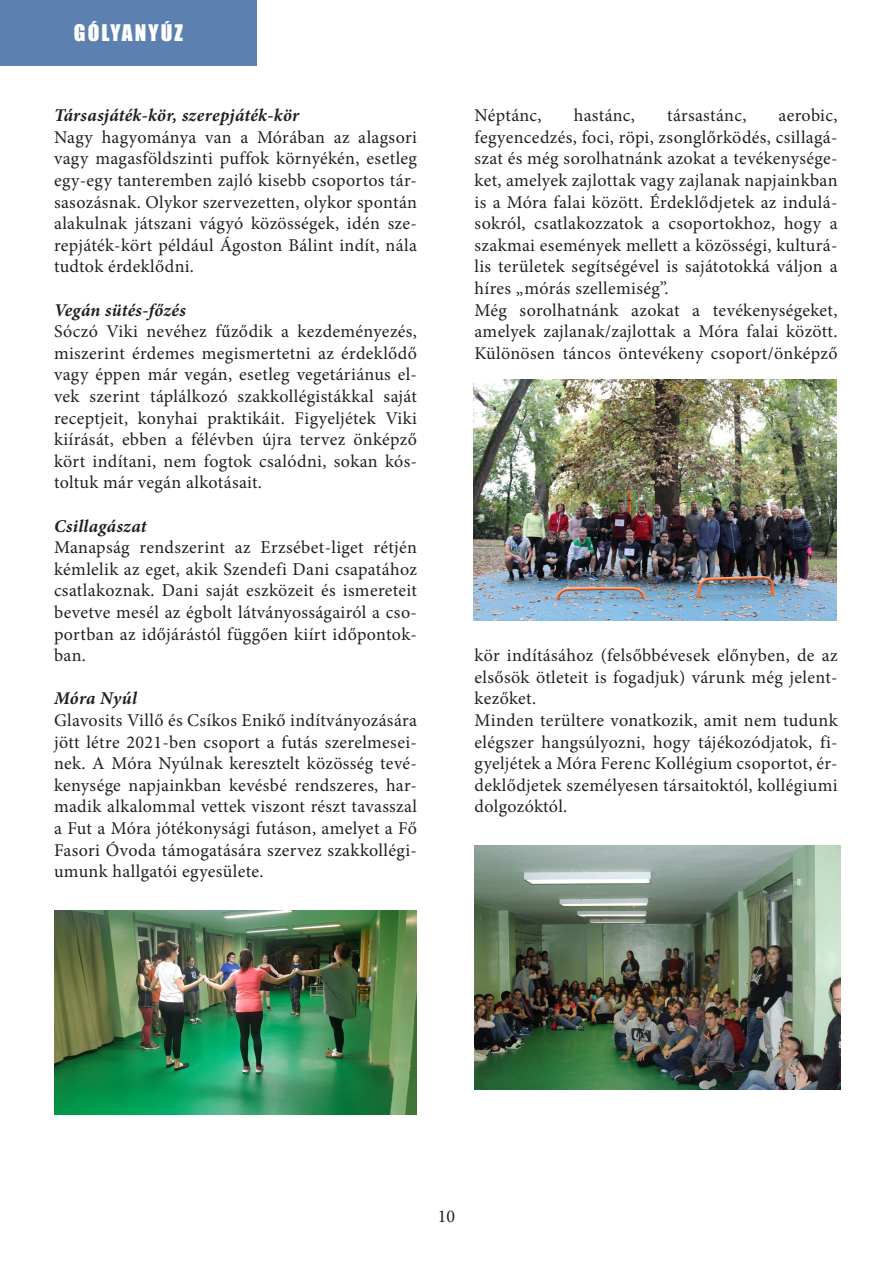
<style>
.page{position:relative;width:893px;height:1263px;background:#fff}
.page>*{position:absolute;margin:0;border:0;box-sizing:border-box;transform-origin:0 0}
.t1{font:21px "Impact";letter-spacing:.1em;color:#fff}
.t2{font:18px/21.6px "Minion Pro";letter-spacing:.02em;color:#231f20;text-align:justify}
.t3{font:italic 700 18px "Minion Pro";letter-spacing:.015em;color:#231f20}
</style>
<div class="page">
<div style="left:0;top:0;width:257px;height:65px;background:#5c81b1"></div>
<img style="left:473px;top:379px;width:363px;height:242px">
<img style="left:54px;top:911px;width:363px;height:204px">
<img style="left:475px;top:846px;width:365px;height:243px">
<p class="t1" style="left:74px;top:16px;width:111px">GÓLYANYÚZ</p>
<p class="t3" style="left:54px;top:103px;width:247px">Társasjáték-kör, szerepjáték-kör</p>
<p class="t2" style="left:54px;top:126px;width:365px">Nagy hagyománya van a Mórában az alagsori vagy magasföldszinti puffok környékén, esetleg egy-egy tanteremben zajló kisebb csoportos tár&shy;sasozásnak. Olykor szervezetten, olykor spontán alakulnak játszani vágyó közösségek, idén sze&shy;repjáték-kört például Ágoston Bálint indít, nála tudtok érdeklődni.</p>
<p class="t3" style="left:54px;top:297px;width:133px">Vegán sütés-főzés</p>
<p class="t2" style="left:54px;top:321px;width:365px">Sóczó Viki nevéhez fűződik a kezdeményezés, miszerint érdemes megismertetni az érdeklődő vagy éppen már vegán, esetleg vegetáriánus el&shy;vek szerint táplálkozó szakkollégistákkal saját receptjeit, konyhai praktikáit. Figyeljétek Viki kiírását, ebben a félévben újra tervez önképző kört indítani, nem fogtok csalódni, sokan kós&shy;toltuk már vegán alkotásait.</p>
<p class="t3" style="left:54px;top:513px;width:94px">Csillagászat</p>
<p class="t2" style="left:54px;top:537px;width:365px">Manapság rendszerint az Erzsébet-liget rétjén kémlelik az eget, akik Szendefi Dani csapatához csatlakoznak. Dani saját eszközeit és ismereteit bevetve mesél az égbolt látványosságairól a cso&shy;portban az időjárástól függően kiírt időpontok&shy;ban.</p>
<p class="t3" style="left:54px;top:686px;width:84px">Móra Nyúl</p>
<p class="t2" style="left:54px;top:709px;width:365px">Glavosits Villő és Csíkos Enikő indítványozására jött létre 2021-ben csoport a futás szerelmesei&shy;nek. A Móra Nyúlnak keresztelt közösség tevé&shy;kenysége napjainkban kevésbé rendszeres, har&shy;madik alkalommal vettek viszont részt tavasszal a Fut a Móra jótékonysági futáson, amelyet a Fő Fasori Óvoda támogatására szervez szakkollégi&shy;umunk hallgatói egyesülete.</p>
<p class="t2" style="left:475px;top:105px;width:365px;text-indent:304px">aerobic, fegyencedzés, foci, röpi, zsonglőrködés, csillagá&shy;szat és még sorolhatnánk azokat a tevékenysége&shy;ket, amelyek zajlottak vagy zajlanak napjainkban is a Móra falai között. Érdeklődjetek az indulá&shy;sokról, csatlakozzatok a csoportokhoz, hogy a szakmai események mellett a közösségi, kulturá&shy;lis területek segítségével is sajátotokká váljon a híres „mórás szellemiség”.</p>
<p class="t2" style="left:475px;top:299px;width:365px">Még sorolhatnánk azokat a tevékenységeket, amelyek zajlanak/zajlottak a Móra falai között.<br>Különösen táncos öntevékeny csoport/önképző</p>
<p class="t2" style="left:475px;top:105px;width:69px">Néptánc,</p>
<p class="t2" style="left:574px;top:105px;width:63px">hastánc,</p>
<p class="t2" style="left:667px;top:105px;width:81px">társastánc,</p>
<p class="t2" style="left:475px;top:645px;width:365px">kör indításához (felsőbbévesek előnyben, de az elsősök ötleteit is fogadjuk) várunk még jelent&shy;kezőket.</p>
<p class="t2" style="left:475px;top:709px;width:365px">Minden terültere vonatkozik, amit nem tudunk elégszer hangsúlyozni, hogy tájékozódjatok, fi&shy;gyeljétek a Móra Ferenc Kollégium csoportot, ér&shy;deklődjetek személyesen társaitoktól, kollégiumi dolgozóktól.</p>
<p class="t2" style="left:438px;top:1205px;width:19px">10</p>
</div>
